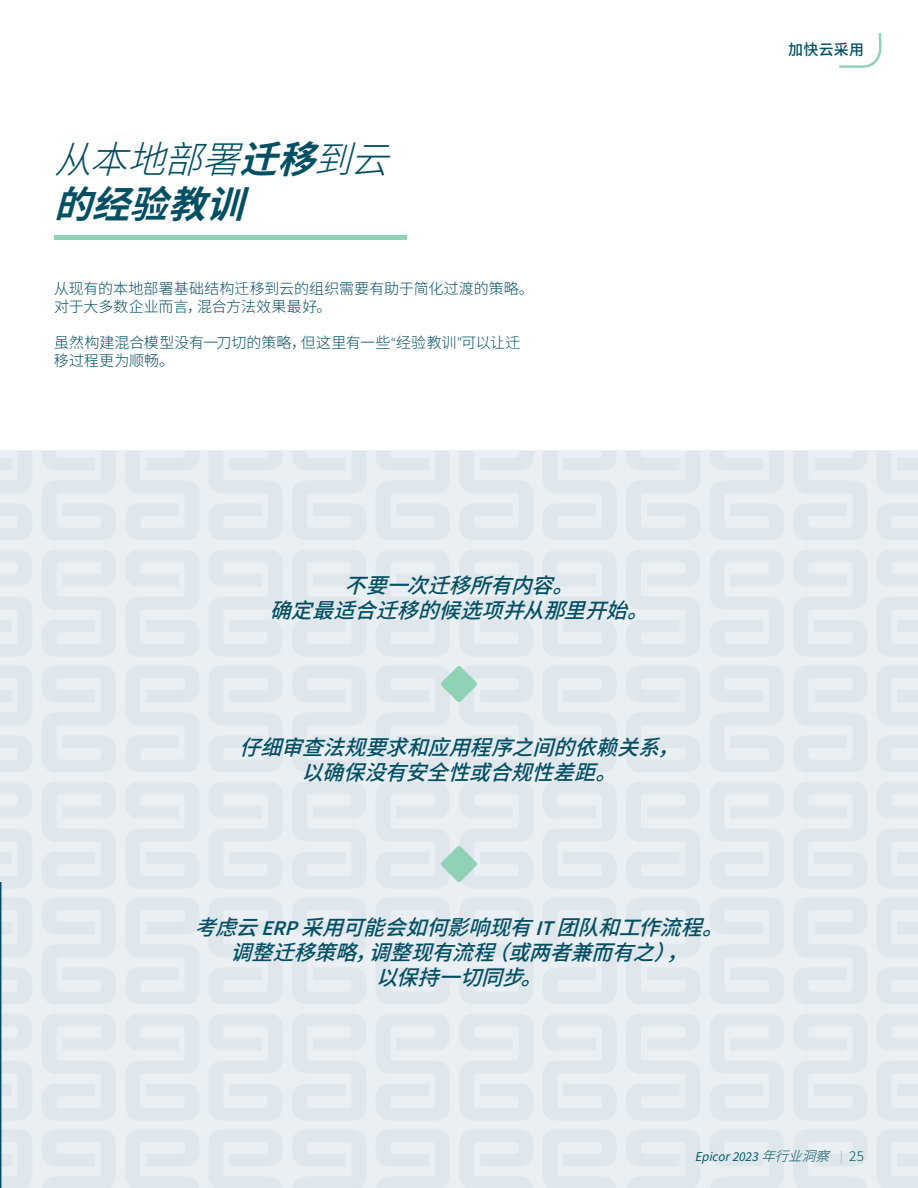
<style>
.page{position:relative;width:918px;height:1188px;background:#fff}
.page>*{position:absolute;margin:0;border:0;box-sizing:border-box;transform-origin:0 0}
.t1{font:italic 300 37.5px/45px "Noto Sans SC";color:#034f63}
.t2{font:italic 500 21px/25.2px "Noto Sans SC";color:#034f63;text-align:center}
.t3{font:300 15px/18px "Noto Sans SC";color:#034f63}
.t4{font:500 15px "Noto Sans SC";letter-spacing:.01em;color:#025064}
.t5{font:italic 13.5px "Source Sans Pro";letter-spacing:.005em;color:#005563}
.s1{font-weight:700}
.s2{font-family:"Source Sans Pro"}
.s3{font-family:"Source Sans Pro";font-weight:600}
.s4{font-family:"Noto Sans SC";font-weight:300}
.s5{font-style:normal;color:#8fd1b5}
.s6{font-family:"Noto Sans SC";font-weight:300;font-style:normal}
</style>
<div class="page">
<div style="left:0;top:451px;width:918px;height:737px;background:#e1e8ec"></div>
<svg style="left:0;top:882px;width:1px;height:306px"></svg>
<hr style="left:54px;top:236px;width:352px;height:4px;background:#8fd1b5">
<svg style="left:441px;top:666px;width:36px;height:36px"></svg>
<svg style="left:441px;top:846px;width:36px;height:36px"></svg>
<svg style="left:839px;top:33px;width:42px;height:35px"></svg>
<h1 class="t1" style="left:54px;top:138px;width:364px">从本地部署<span class="s1">迁移</span>到云<span class="s1">的经验教训</span></h1>
<p class="t3" style="left:54px;top:280px;width:481px">从现有的本地部署基础结构迁移到云的组织需要有助于简化过渡的策略。对于大多数企业而言，混合方法效果最好。</p>
<p class="t3" style="left:54px;top:334px;width:468px">虽然构建混合模型没有一刀切的策略，但这里有一些<span class="s2">“</span>经验教训<span class="s2">”</span>可以让迁移过程更为顺畅。</p>
<p class="t4" style="left:788px;top:41px;width:77px">加快云采用</p>
<p class="t2" style="left:270px;top:573px;width:396px">不要一次迁移所有内容。<br>确定最适合迁移的候选项并从那里开始。</p>
<p class="t2" style="left:239px;top:735px;width:457px">仔细审查法规要求和应用程序之间的依赖关系，以确保没有安全性或合规性差距。</p>
<p class="t2" style="left:195px;top:915px;width:546px">考虑云 <span class="s3">E R P</span> 采用可能会如何影响现有 <span class="s3">I T</span> 团队和工作流程。调整迁移策略，调整现有流程（或两者兼而有之），<br>以保持一切同步。</p>
<p class="t5" style="left:695px;top:1148px;width:170px">Epicor 2023 <span class="s4">年行业洞察</span><span class="s5">|</span> <span class="s6">25</span></p>
</div>
